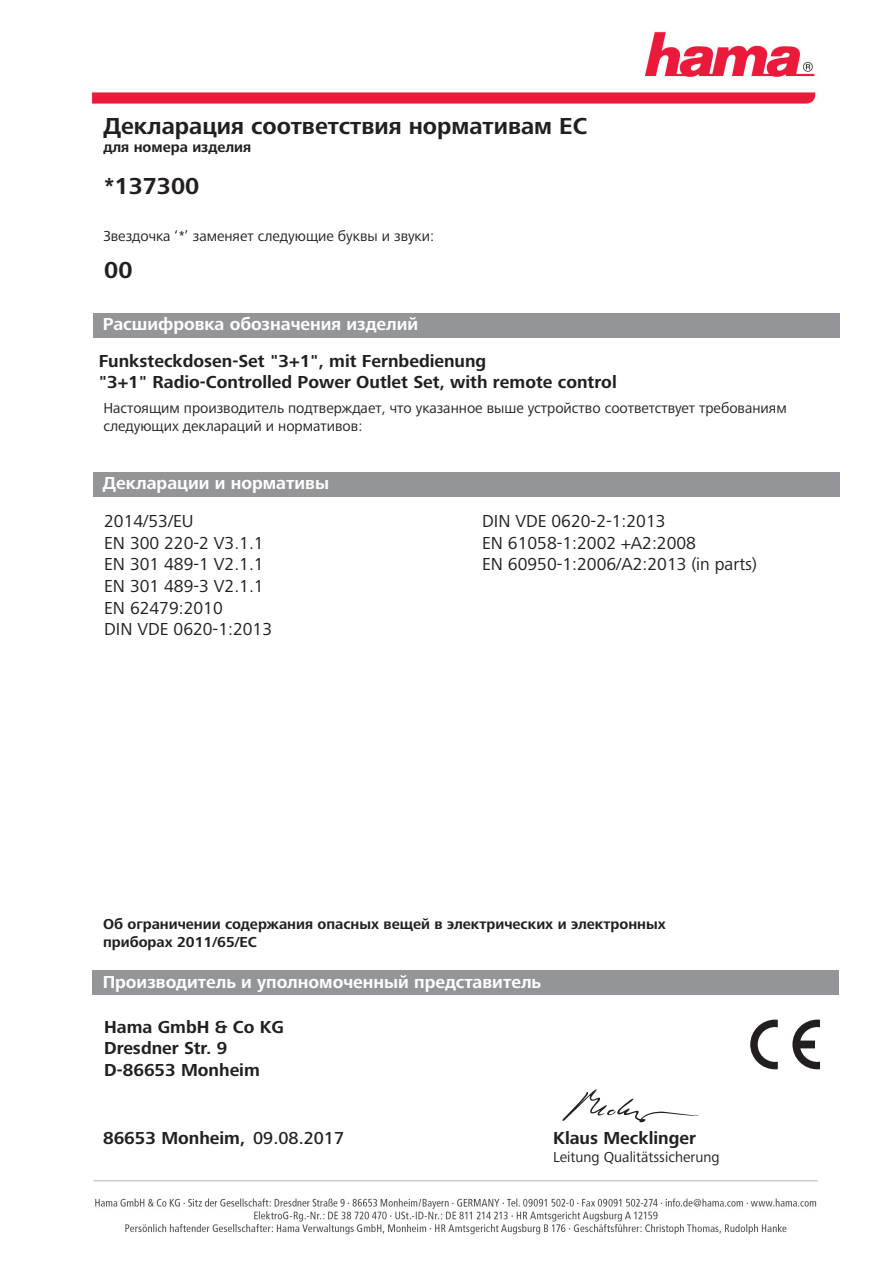
<style>
.page{position:relative;width:893px;height:1263px;background:#fff}
.page>*{position:absolute;margin:0;border:0;box-sizing:border-box;transform-origin:0 0}
.t1{font:700 24px "+MODZRN Frutiger Next LTW1 G";color:#231f20}
.t2{font:700 24px "+TFBJBY Frutiger Next LTW1 G";color:#231f20}
.t3{font:18px/21.6px "+RRFKBN Frutiger Next LTW1 G";color:#231f20}
.t4{font:700 18px/21.6px "+TBVWCD Frutiger Next LTW1 G";color:#231f20}
.t5{font:700 18px "+MODZRN Frutiger Next LTW1 G";color:#fff}
.t6{font:700 18px/21.6px "+MODZRN Frutiger Next LTW1 G";color:#231f20}
.t7{font:700 16.2px "+OVKMUM Arial";letter-spacing:.01em;color:#000001}
.t8{font:15px/18px "+STODMQ Frutiger Next LTW1 G";color:#231f20}
.t9{font:700 15px/18px "+MODZRN Frutiger Next LTW1 G";color:#231f20}
.s1{font-family:"+MBEHJY Frutiger Next LTW1 G";font-weight:500}
</style>
<div class="page">
<img style="left:92px;top:31px;width:724px;height:72px">
<img style="left:93px;top:1180px;width:725px;height:55px">
<div style="left:93px;top:313px;width:746px;height:25px;background:#939598"></div>
<div style="left:93px;top:472px;width:746px;height:25px;background:#939598"></div>
<div style="left:92px;top:970px;width:747px;height:25px;background:#939598"></div>
<svg style="left:750px;top:1020px;width:70px;height:49px"></svg>
<svg style="left:562px;top:1089px;width:137px;height:34px"></svg>
<h1 class="t1" style="left:103px;top:116px;width:485px">Декларация соответствия нормативам ЕС</h1>
<p class="t9" style="left:103px;top:139px;width:149px">для номера изделия</p>
<h1 class="t2" style="left:104px;top:177px;width:97px">*137300</h1>
<p class="t8" style="left:103px;top:228px;width:332px">Звездочка ‘*’ заменяет следующие буквы и звуки:</p>
<h1 class="t2" style="left:104px;top:260px;width:30px">00</h1>
<p class="t5" style="left:103px;top:316px;width:317px">Расшифровка обозначения изделий</p>
<p class="t4" style="left:99px;top:350px;width:519px">Funksteckdosen-Set "3+1", mit Fernbedienung<br>"3+1" Radio-Controlled Power Outlet Set, with remote control</p>
<p class="t8" style="left:103px;top:400px;width:685px">Настоящим производитель подтверждает, что указанное выше устройство соответствует требованиям следующих деклараций и нормативов:</p>
<p class="t5" style="left:103px;top:476px;width:227px">Декларации и нормативы</p>
<p class="t3" style="left:104px;top:511px;width:169px">2014/53/EU<br>EN 300 220-2 V3.1.1<br>EN 301 489-1 V2.1.1<br>EN 301 489-3 V2.1.1<br>EN 62479:2010<br>DIN VDE 0620-1:2013</p>
<p class="t3" style="left:482px;top:511px;width:276px">DIN VDE 0620-2-1:2013<br>EN 61058-1:2002 +A2:2008<br>EN 60950-1:2006/A2:2013 (in parts)</p>
<p class="t9" style="left:103px;top:916px;width:564px">Об ограничении содержания опасных вещей в электрических и электронных приборах 2011/65/ЕС</p>
<p class="t5" style="left:103px;top:974px;width:440px">Производитель и уполномоченный представитель</p>
<p class="t6" style="left:104px;top:1017px;width:181px">Hama GmbH &amp; Co KG<br>Dresdner Str. 9<br>D-86653 Monheim</p>
<p class="t6" style="left:103px;top:1129px;width:242px">86653 Monheim, <span class="s1">09.08.2017</span></p>
<p class="t6" style="left:553px;top:1129px;width:144px">Klaus Mecklinger</p>
<p class="t8" style="left:553px;top:1149px;width:168px">Leitung Qualitätssicherung</p>
<p class="t7" style="left:586px;top:1154px;width:215px">Leitung Qualitätssicherung</p>
</div>
